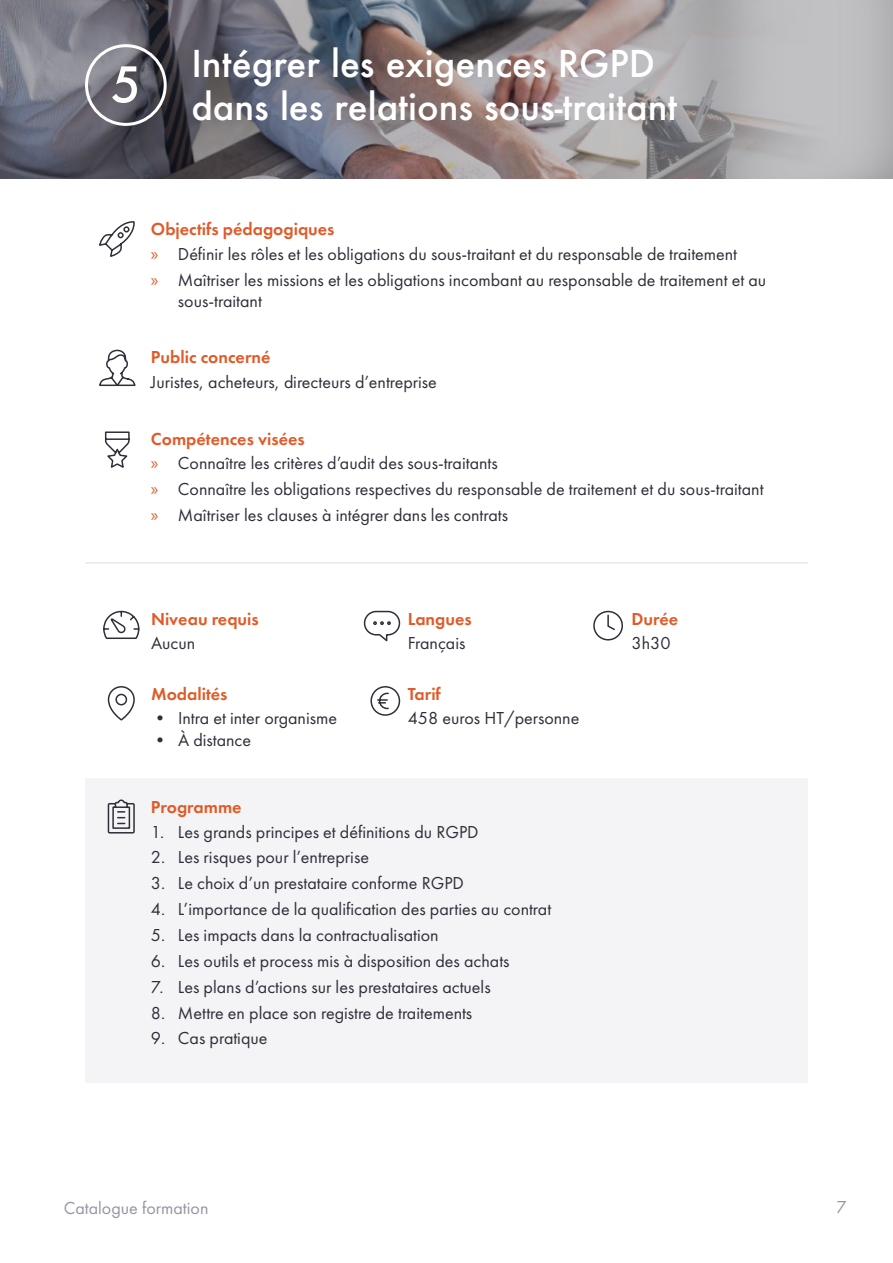
<style>
.page{position:relative;width:893px;height:1263px;background:#fff}
.page>*{position:absolute;margin:0;border:0;box-sizing:border-box;transform-origin:0 0}
.t1{font:500 54px "Futura PT";color:#fff}
.t2{font:500 36px/43.2px "Futura";color:#fff}
.t3{font:18px/25.3px "Futura PT";color:#2f2e39}
.t4{font:600 18px "Futura PT";color:#e05b29}
.t5{font:18px "Futura PT";color:#9595a4}
.s1{font-family:"Myriad Pro";color:#e05b29}
.s2{font-weight:600;color:#e05b29}
</style>
<div class="page">
<svg style="left:0;top:0;width:893px;height:179px;background:#868288"></svg>
<svg style="left:99px;top:221px;width:36px;height:36px"></svg>
<svg style="left:99px;top:349px;width:37px;height:38px"></svg>
<svg style="left:104px;top:431px;width:26px;height:37px"></svg>
<hr style="left:85px;top:562px;width:723px;height:2px;background:#e9e8ec">
<div style="left:85px;top:778px;width:723px;height:304px;background:#f4f4f6"></div>
<svg style="left:107px;top:799px;width:28px;height:35px"></svg>
<div style="left:85px;top:44px;width:82px;height:82px;border:3px solid #fff;border-radius:50%"></div>
<svg style="left:107px;top:686px;width:28px;height:35px"></svg>
<svg style="left:103px;top:610px;width:37px;height:29px"></svg>
<svg style="left:363px;top:610px;width:38px;height:32px"></svg>
<svg style="left:593px;top:610px;width:30px;height:31px"></svg>
<svg style="left:370px;top:686px;width:31px;height:30px"></svg>
<h1 class="t1" style="left:111px;top:52px;width:32px">5</h1>
<h2 class="t2" style="left:191px;top:41px;width:488px">Intégrer les exigences RGPD dans les relations sous-traitant</h2>
<p class="t4" style="left:151px;top:218px;width:185px">Objectifs pédagogiques</p>
<p class="t3" style="left:151px;top:241px;width:617px;line-height:25.8px"><span class="s1">»</span> Définir les rôles et les obligations du sous-traitant et du responsable de traitement<br><span class="s1">»</span> Maîtriser les missions et les obligations incombant au responsable de traitement et au</p>
<p class="t3" style="left:178px;top:288px;width:85px">sous-traitant</p>
<p class="t4" style="left:151px;top:346px;width:121px">Public concerné</p>
<p class="t3" style="left:151px;top:369px;width:287px">Juristes, acheteurs, directeurs d’entreprise</p>
<p class="t3" style="left:151px;top:426px;width:614px"><span class="s2">Compétences visées<br></span><span class="s1">»</span> Connaître les critères d’audit des sous-traitants<br><span class="s1">»</span> Connaître les obligations respectives du responsable de traitement et du sous-traitant <span class="s1">»</span> Maîtriser les clauses à intégrer dans les contrats</p>
<p class="t4" style="left:151px;top:607px;width:109px">Niveau requis</p>
<p class="t4" style="left:408px;top:607px;width:66px">Langues</p>
<p class="t4" style="left:632px;top:607px;width:48px">Durée</p>
<p class="t3" style="left:151px;top:630px;width:46px">Aucun</p>
<p class="t3" style="left:408px;top:630px;width:59px">Français</p>
<p class="t3" style="left:632px;top:630px;width:41px">3h30</p>
<p class="t4" style="left:151px;top:682px;width:78px">Modalités</p>
<p class="t4" style="left:408px;top:682px;width:35px">Tarif</p>
<p class="t3" style="left:151px;top:705px;width:188px">• Intra et inter organisme</p>
<p class="t3" style="left:151px;top:727px;width:102px">• À distance</p>
<p class="t3" style="left:408px;top:705px;width:173px">458 euros HT/personne</p>
<p class="t4" style="left:151px;top:796px;width:92px">Programme</p>
<p class="t3" style="left:151px;top:819px;width:329px">1. Les grands principes et définitions du RGPD</p>
<p class="t3" style="left:151px;top:845px;width:220px">2. Les risques pour l’entreprise</p>
<p class="t3" style="left:151px;top:870px;width:314px">3. Le choix d’un prestataire conforme RGPD</p>
<p class="t3" style="left:151px;top:896px;width:402px">4. L’importance de la qualification des parties au contrat</p>
<p class="t3" style="left:151px;top:922px;width:289px">5. Les impacts dans la contractualisation</p>
<p class="t3" style="left:151px;top:948px;width:360px">6. Les outils et process mis à disposition des achats</p>
<p class="t3" style="left:151px;top:974px;width:341px">7. Les plans d’actions sur les prestataires actuels</p>
<p class="t3" style="left:151px;top:1000px;width:323px">8. Mettre en place son registre de traitements</p>
<p class="t3" style="left:151px;top:1026px;width:118px">9. Cas pratique</p>
<p class="t5" style="left:64px;top:1197px;width:146px">Catalogue formation</p>
<p class="t5" style="left:836px;top:1196px;width:12px">7</p>
</div>
